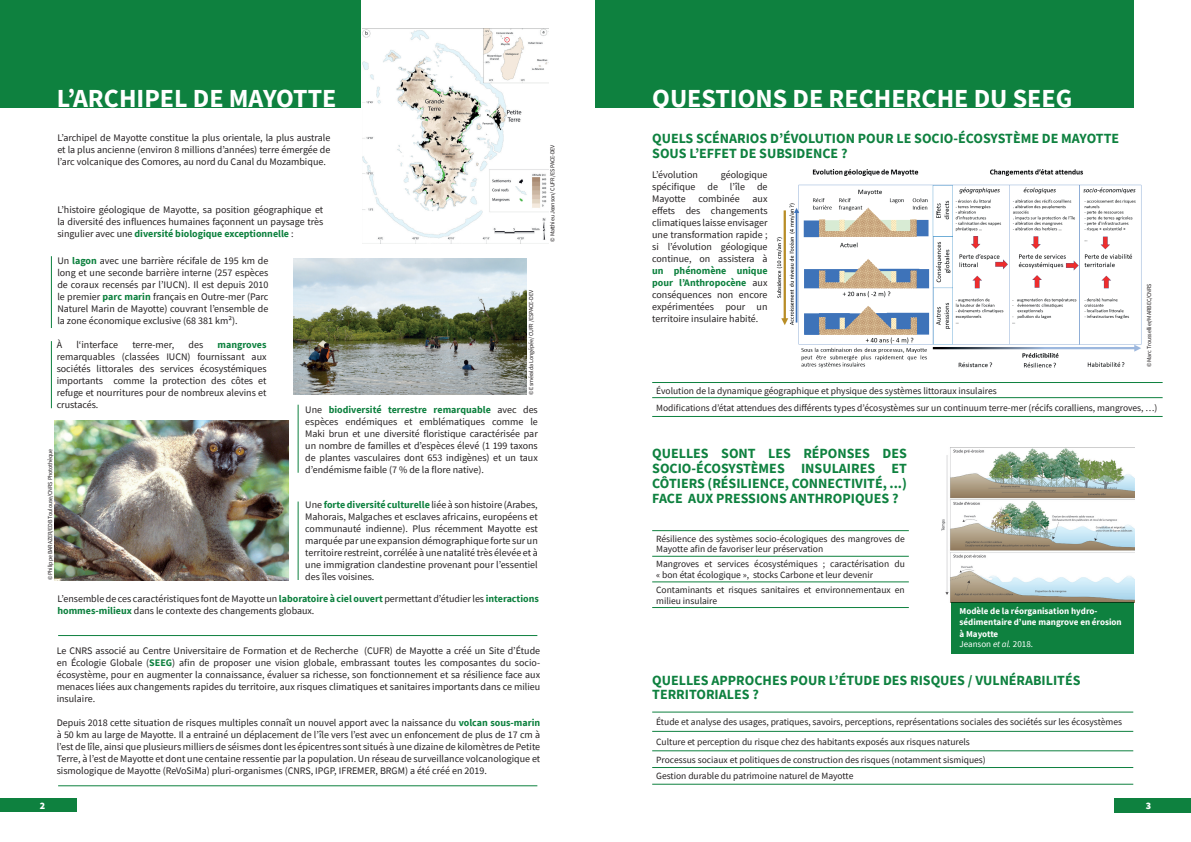
<style>
.page{position:relative;width:1191px;height:842px;background:#fff}
.page>*{position:absolute;margin:0;border:0;box-sizing:border-box;transform-origin:0 0}
.t1{font:700 26px "Source Sans Pro";color:#fff}
.t2{font:700 14px/15px "Source Sans Pro";color:#0e813f}
.t3{font:10px/12px "Source Sans Pro";color:#231f20;text-align:justify}
.t4{font:700 10px "Source Sans Pro";color:#0e813f}
.t5{font:900 10px "Source Sans Pro";color:#fff}
.t6{font:9.5px/10.5px "Source Sans Pro";color:#231f20}
.t7{font:700 9px/10.8px "Source Sans Pro";color:#fff}
.t8{font:9px/10.8px "Source Sans Pro";color:#fff}
.t9{font:6px "Source Sans Pro";letter-spacing:-.02em;color:#231f20}
.s1{font-weight:700;color:#0e813f}
.s2{font-weight:700}
.s3{font-style:italic}
</style>
<div class="page">
<img style="left:362px;top:28px;width:186px;height:215px">
<div style="left:0;top:798px;width:77px;height:14px;background:#0e813f"></div>
<div style="left:1114px;top:798px;width:77px;height:14px;background:#0e813f"></div>
<div style="left:0;top:0;width:360px;height:107px;background:#0e813f"></div>
<div style="left:595px;top:0;width:539px;height:107px;background:#0e813f"></div>
<hr style="left:58px;top:635px;width:479px;height:1px;background:#0e813f">
<hr style="left:58px;top:785px;width:479px;height:1px;background:#0e813f">
<hr style="left:652px;top:382px;width:510px;height:1px;background:#0e813f">
<hr style="left:652px;top:397px;width:510px;height:1px;background:#0e813f">
<hr style="left:652px;top:416px;width:510px;height:1px;background:#0e813f">
<hr style="left:652px;top:530px;width:257px;height:1px;background:#0e813f">
<hr style="left:652px;top:556px;width:257px;height:1px;background:#0e813f">
<hr style="left:652px;top:581px;width:257px;height:1px;background:#0e813f">
<hr style="left:652px;top:607px;width:257px;height:1px;background:#0e813f">
<hr style="left:652px;top:711px;width:481px;height:1px;background:#0e813f">
<hr style="left:652px;top:731px;width:481px;height:1px;background:#0e813f">
<hr style="left:652px;top:750px;width:481px;height:1px;background:#0e813f">
<hr style="left:652px;top:767px;width:481px;height:1px;background:#0e813f">
<hr style="left:652px;top:784px;width:481px;height:1px;background:#0e813f">
<img style="left:941px;top:448px;width:193px;height:154px">
<div style="left:951px;top:602px;width:183px;height:51px;background:#0e813f"></div>
<hr style="left:51px;top:256px;width:1px;height:72px;background:#0e813f">
<hr style="left:51px;top:341px;width:1px;height:67px;background:#0e813f">
<hr style="left:298px;top:405px;width:1px;height:68px;background:#0e813f">
<hr style="left:298px;top:501px;width:1px;height:79px;background:#0e813f">
<img style="left:55px;top:421px;width:233px;height:159px">
<img style="left:293px;top:258px;width:233px;height:137px">
<img style="left:776px;top:169px;width:366px;height:199px">
<h1 class="t1" style="left:57px;top:81px;width:281px">L’ARCHIPEL DE MAYOTTE</h1>
<h1 class="t1" style="left:652px;top:81px;width:421px">QUESTIONS DE RECHERCHE DU SEEG</h1>
<h2 class="t2" style="left:652px;top:131px;width:468px">QUELS SCÉNARIOS D’ÉVOLUTION POUR LE SOCIO-ÉCOSYSTÈME DE MAYOTTE<br>SOUS L’EFFET DE SUBSIDENCE ?</h2>
<p class="t3" style="left:57px;top:131px;width:274px">L’archipel de Mayotte constitue la plus orientale, la plus australe et la plus ancienne (environ 8 millions d’années) terre émergée de l’arc volcanique des Comores, au nord du Canal du Mozambique.</p>
<p class="t9" style="left:549px;top:242px;width:99px;rotate:-90deg">© Matthieu Jeanson/ CUFR /ESPACE-DEV</p>
<p class="t3" style="left:652px;top:168px;width:117px;text-indent:69px">géologique spécifique de l’île de Mayotte</p>
<p class="t3" style="left:652px;top:168px;width:47px">L’évolution</p>
<p class="t3" style="left:698px;top:192px;width:43px">combinée</p>
<p class="t3" style="left:652px;top:192px;width:117px;text-indent:100px">aux effets des changements climatiques laisse envisager une transformation rapide ; si l’évolution géologique continue, on assistera à</p>
<p class="t3" style="left:652px;top:264px;width:117px"><span class="s1">un phénomène unique pour l’Anthropocène</span> aux conséquences non encore expérimentées pour un territoire insulaire habité.</p>
<p class="t3" style="left:57px;top:204px;width:267px">L’histoire géologique de Mayotte, sa position géographique et la diversité des influences humaines façonnent un paysage très singulier avec une <span class="s1">diversité biologique exceptionnelle</span> :</p>
<p class="t3" style="left:57px;top:255px;width:213px">Un <span class="s1">lagon</span> avec une barrière récifale de 195 km de long et une seconde barrière interne (257 espèces de coraux recensés par l’IUCN). Il est depuis 2010 le premier <span class="s1">parc marin</span> français en Outre-mer (Parc Naturel Marin de Mayotte) couvrant l’ensemble de la zone économique exclusive (68 381 km²).</p>
<p class="t3" style="left:57px;top:339px;width:7px">À</p>
<p class="t3" style="left:76px;top:339px;width:43px">l‘interface</p>
<p class="t3" style="left:132px;top:339px;width:43px">terre-mer,</p>
<p class="t3" style="left:188px;top:339px;width:16px">des</p>
<p class="t4" style="left:217px;top:338px;width:51px">mangroves</p>
<p class="t3" style="left:57px;top:351px;width:211px">remarquables (classées IUCN) fournissant aux sociétés littorales des services écosystémiques importants comme la protection des côtes et refuge et nourritures pour de nombreux alevins et crustacés.</p>
<p class="t9" style="left:1145px;top:367px;width:85px;rotate:-90deg">© Marc Troussellier/MARBEC/CNRS</p>
<p class="t9" style="left:527px;top:395px;width:106px;rotate:-90deg">© Esméralda Longépée/ CUFR /ESPACE-DEV</p>
<p class="t6" style="left:656px;top:382px;width:503px;line-height:17px">Évolution de la dynamique géographique et physique des systèmes littoraux insulaires<br>Modifications d’état attendues des différents types d’écosystèmes sur un continuum terre-mer (récifs coralliens, mangroves, …)</p>
<p class="t3" style="left:305px;top:403px;width:234px">Une <span class="s1">biodiversité terrestre remarquable</span> avec des espèces endémiques et emblématiques comme le Maki brun et une diversité floristique caractérisée par un nombre de familles et d’espèces élevé (1 199 taxons de plantes vasculaires dont 653 indigènes) et un taux d’endémisme faible (7 % de la flore native).</p>
<h2 class="t2" style="left:652px;top:446px;width:256px;text-align:justify">QUELLES SONT LES RÉPONSES DES SOCIO-ÉCOSYSTÈMES INSULAIRES ET CÔTIERS (RÉSILIENCE, CONNECTIVITÉ, ...)<br>FACE AUX PRESSIONS ANTHROPIQUES ?</h2>
<p class="t9" style="left:46px;top:580px;width:133px;rotate:-90deg">© Philippe BARAZER/EDB Toulouse/CNRS Photothèque</p>
<p class="t3" style="left:305px;top:499px;width:234px">Une <span class="s1">forte diversité culturelle</span> liée à son histoire (Arabes, Mahorais, Malgaches et esclaves africains, européens et communauté indienne). Plus récemment Mayotte est marquée par une expansion démographique forte sur un territoire restreint, corrélée à une natalité très élevée et à une immigration clandestine provenant pour l’essentiel des îles voisines.</p>
<p class="t6" style="left:656px;top:533px;width:250px">Résilience des systèmes socio-écologiques des mangroves de<br>Mayotte afin de favoriser leur préservation</p>
<p class="t6" style="left:656px;top:559px;width:250px">Mangroves et services écosystémiques ; caractérisation du « bon état écologique », stocks Carbone et leur devenir</p>
<p class="t6" style="left:656px;top:584px;width:250px">Contaminants et risques sanitaires et environnementaux en milieu insulaire</p>
<p class="t3" style="left:57px;top:593px;width:483px">L’ensemble de ces caractéristiques font de Mayotte un <span class="s1">laboratoire à ciel ouvert</span> permettant d’étudier les <span class="s1">interactions hommes-milieux</span> dans le contexte des changements globaux.</p>
<p class="t7" style="left:959px;top:605px;width:164px">Modèle de la réorganisation hydro&shy;sédimentaire d’une mangrove en érosion</p>
<p class="t8" style="left:959px;top:628px;width:75px"><span class="s2">à Mayotte<br></span>Jeanson <span class="s3">et al.</span> 2018.</p>
<p class="t3" style="left:57px;top:645px;width:485px">Le CNRS associé au Centre Universitaire de Formation et de Recherche (CUFR) de Mayotte a créé un Site d’Étude en Écologie Globale (<span class="s1">SEEG</span>) afin de proposer une vision globale, embrassant toutes les composantes du socio&shy;écosystème, pour en augmenter la connaissance, évaluer sa richesse, son fonctionnement et sa résilience face aux menaces liées aux changements rapides du territoire, aux risques climatiques et sanitaires importants dans ce milieu insulaire.</p>
<p class="t3" style="left:57px;top:717px;width:485px">Depuis 2018 cette situation de risques multiples connaît un nouvel apport avec la naissance du <span class="s1">volcan sous-marin </span>à 50 km au large de Mayotte. Il a entrainé un déplacement de l’île vers l’est avec un enfoncement de plus de 17 cm à l’est de lîle, ainsi que plusieurs milliers de séismes dont les épicentres sont situés à une dizaine de kilomètres de Petite Terre, à l’est de Mayotte et dont une centaine ressentie par la population. Un réseau de surveillance volcanologique et sismologique de Mayotte (ReVoSiMa) pluri-organismes (CNRS, IPGP, IFREMER, BRGM) a été créé en 2019.</p>
<h2 class="t2" style="left:652px;top:672px;width:430px">QUELLES APPROCHES POUR L’ÉTUDE DES RISQUES / VULNÉRABILITÉS<br>TERRITORIALES ?</h2>
<p class="t6" style="left:656px;top:712px;width:467px;line-height:19.4px">Étude et analyse des usages, pratiques, savoirs, perceptions, représentations sociales des sociétés sur les écosystèmes<br>Culture et perception du risque chez des habitants exposés aux risques naturels</p>
<p class="t6" style="left:656px;top:751px;width:331px;line-height:16.7px">Processus sociaux et politiques de construction des risques (notamment sismiques)<br>Gestion durable du patrimoine naturel de Mayotte</p>
<p class="t5" style="left:40px;top:799px;width:7px">2</p>
<p class="t5" style="left:1145px;top:799px;width:7px">3</p>
</div>
